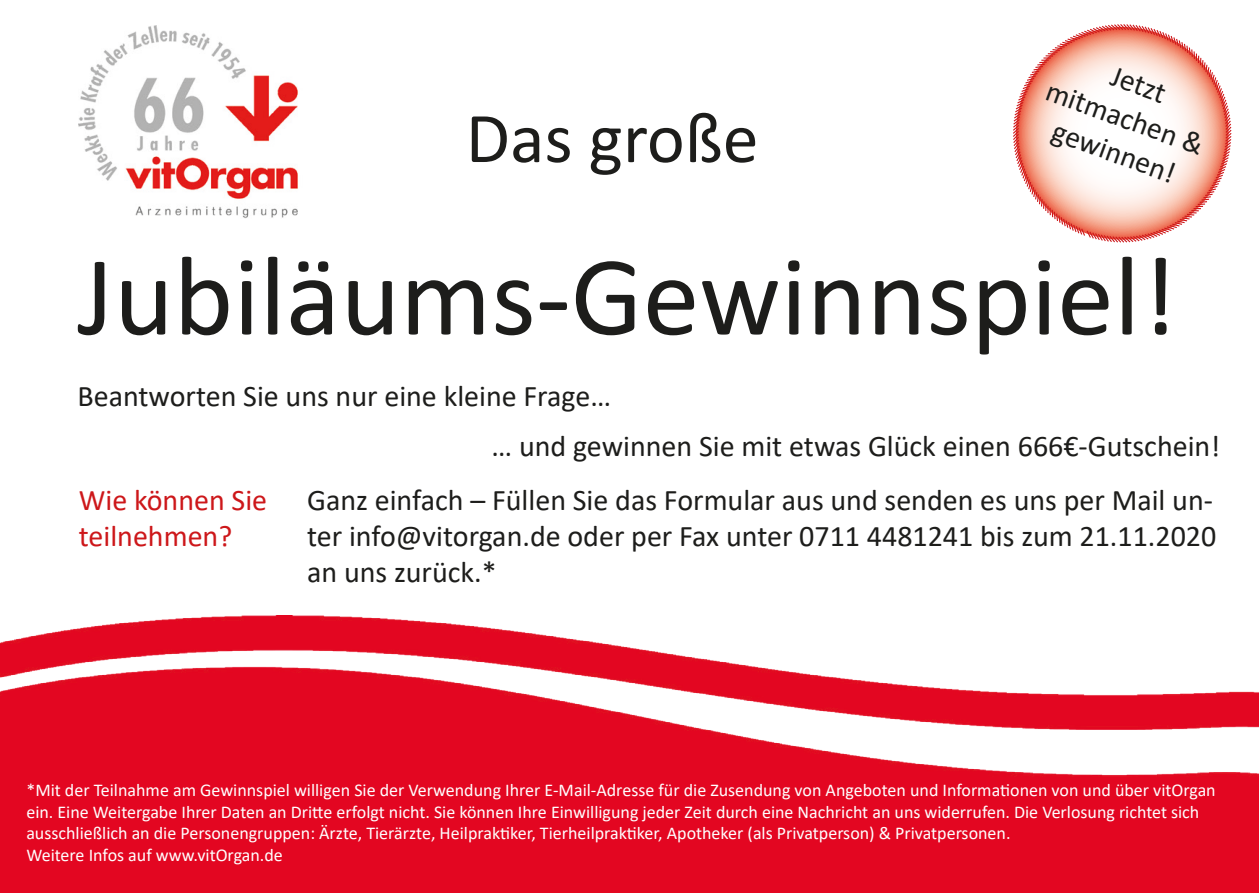
<style>
.page{position:relative;width:1259px;height:893px;background:#fff}
.page>*{position:absolute;margin:0;border:0;box-sizing:border-box;transform-origin:0 0}
.t1{font:114px "Calibri";color:#1d1d1b}
.t2{font:72px "Calibri";color:#1d1d1b}
.t3{font:30px/36px "Calibri";color:#1d1d1b;text-align:justify}
.t4{font:30px "Calibri";color:#cd171a}
.t5{font:18px/21.6px "Calibri";color:#fff}
</style>
<div class="page">
<img style="left:79px;top:25px;width:219px;height:194px">
<img style="left:0;top:616px;width:1259px;height:277px">
<svg style="left:1013px;top:24px;width:219px;height:219px"></svg>
<p class="t2" style="left:466px;top:88px;width:294px">Das große</p>
<p class="t3" style="left:1118px;top:57px;width:58px;rotate:20deg">Jetzt</p>
<p class="t3" style="left:1053px;top:72px;width:167px;text-align:center;rotate:20deg">mitmachen &amp; gewinnen!</p>
<p class="t1" style="left:77px;top:217px;width:1101px">Jubiläums-Gewinnspiel!</p>
<p class="t3" style="left:77px;top:377px;width:535px">Beantworten Sie uns nur eine kleine Frage…</p>
<p class="t3" style="left:491px;top:427px;width:730px">… und gewinnen Sie mit etwas Glück einen 666€-Gutschein!</p>
<p class="t3" style="left:307px;top:482px;width:910px">Ganz einfach – Füllen Sie das Formular aus und senden es uns per Mail un&shy;ter info@vitorgan.de oder per Fax unter 0711 4481241 bis zum 21.11.2020 an uns zurück.*</p>
<p class="t4" style="left:79px;top:479px;width:190px">Wie können Sie</p>
<p class="t4" style="left:79px;top:515px;width:155px">teilnehmen?</p>
<p class="t5" style="left:26px;top:779px;width:1191px">*Mit der Teilnahme am Gewinnspiel willigen Sie der Verwendung Ihrer E-Mail-Adresse für die Zusendung von Angeboten und Informationen von und über vitOrgan ein. Eine Weitergabe Ihrer Daten an Dritte erfolgt nicht. Sie können Ihre Einwilligung jeder Zeit durch eine Nachricht an uns widerrufen. Die Verlosung richtet sich ausschließlich an die Personengruppen: Ärzte, Tierärzte, Heilpraktiker, Tierheilpraktiker, Apotheker (als Privatperson) &amp; Privatpersonen.<br>Weitere Infos auf www.vitOrgan.de</p>
</div>
